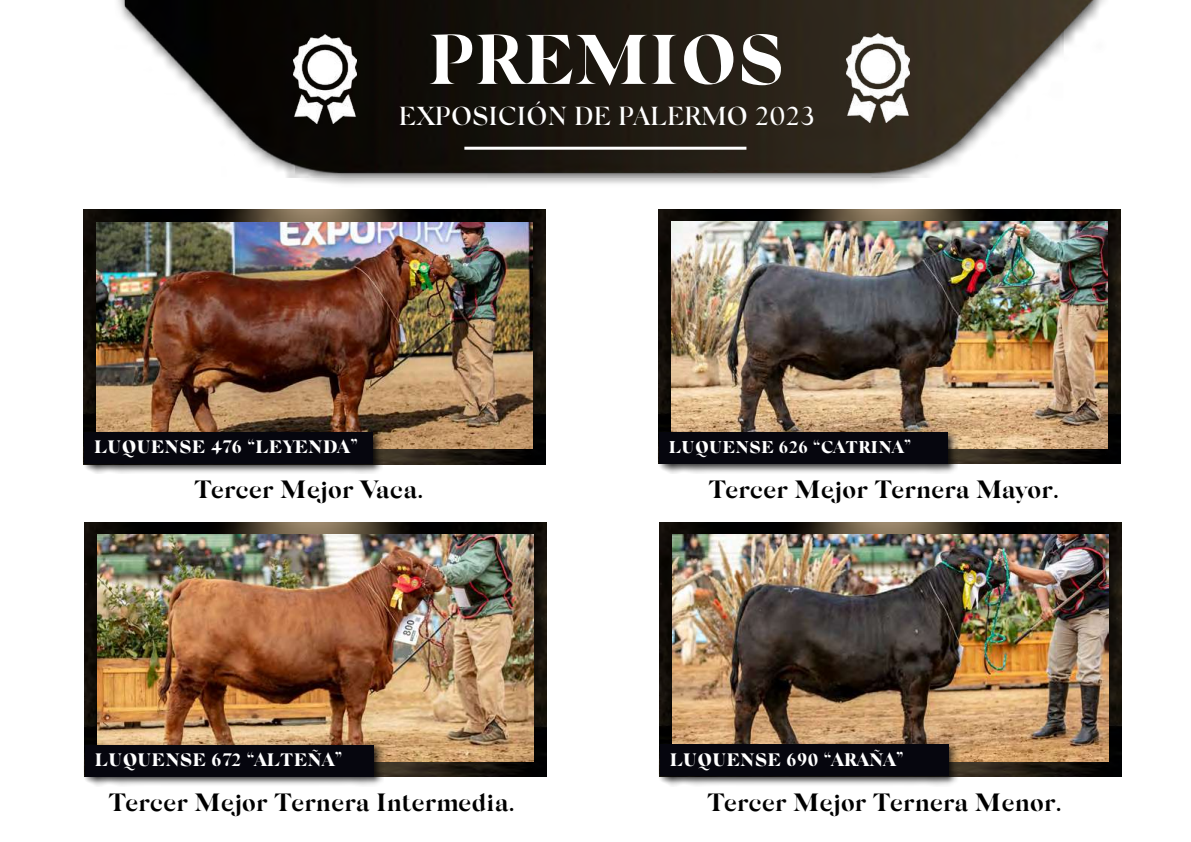
<style>
.page{position:relative;width:1191px;height:842px;background:#fff}
.page>*{position:absolute;margin:0;border:0;box-sizing:border-box;transform-origin:0 0}
.t1{font:700 70px "Silk Serif";color:#fff}
.t2{font:500 26px "Silk Serif";color:#fff}
.t3{font:700 25px "Silk Serif";letter-spacing:-.01em;color:#000}
.t4{font:900 18px "Silk Serif";color:#fff}
.t5{font:900 17px "Silk Serif";color:#fff}
</style>
<div class="page">
<img style="left:125px;top:0;width:969px;height:184px">
<hr style="left:464px;top:147px;width:282px;height:3px;background:#fff">
<img style="left:84px;top:210px;width:462px;height:254px">
<img style="left:97px;top:222px;width:435px;height:226px">
<div style="left:82px;top:429px;width:301px;height:45px;background:#000;opacity:.75"></div>
<div style="left:84px;top:432px;width:288px;height:31px;background:#06060e"></div>
<img style="left:84px;top:522px;width:462px;height:255px">
<img style="left:98px;top:535px;width:435px;height:226px">
<div style="left:83px;top:742px;width:300px;height:44px;background:#000;opacity:.75"></div>
<div style="left:85px;top:745px;width:288px;height:31px;background:#06060e"></div>
<img style="left:658px;top:210px;width:462px;height:254px">
<img style="left:672px;top:222px;width:435px;height:226px">
<div style="left:657px;top:429px;width:300px;height:45px;background:#000;opacity:.75"></div>
<div style="left:659px;top:432px;width:288px;height:31px;background:#06060e"></div>
<img style="left:659px;top:522px;width:462px;height:255px">
<img style="left:672px;top:535px;width:436px;height:226px">
<div style="left:657px;top:742px;width:301px;height:44px;background:#000;opacity:.75"></div>
<div style="left:660px;top:745px;width:288px;height:31px;background:#06060e"></div>
<img style="left:293px;top:34px;width:63px;height:89px">
<img style="left:846px;top:34px;width:63px;height:89px">
<h1 class="t1" style="left:428px;top:19px;width:358px">PREMIOS</h1>
<p class="t2" style="left:399px;top:101px;width:417px">EXPOSICIÓN DE PALERMO 2023</p>
<p class="t4" style="left:94px;top:437px;width:265px">LUQUENSE 476 “LEYENDA”</p>
<p class="t5" style="left:669px;top:437px;width:244px">LUQUENSE 626 “CATRINA”</p>
<p class="t3" style="left:194px;top:475px;width:231px">Tercer Mejor Vaca.</p>
<p class="t3" style="left:708px;top:475px;width:352px">Tercer Mejor Ternera Mayor.</p>
<p class="t4" style="left:95px;top:749px;width:249px">LUQUENSE 672 “ALTEÑA”</p>
<p class="t4" style="left:670px;top:749px;width:236px">LUQUENSE 690 “ARAÑA”</p>
<p class="t3" style="left:108px;top:788px;width:408px">Tercer Mejor Ternera Intermedia.</p>
<p class="t3" style="left:707px;top:788px;width:356px">Tercer Mejor Ternera Menor.</p>
</div>
